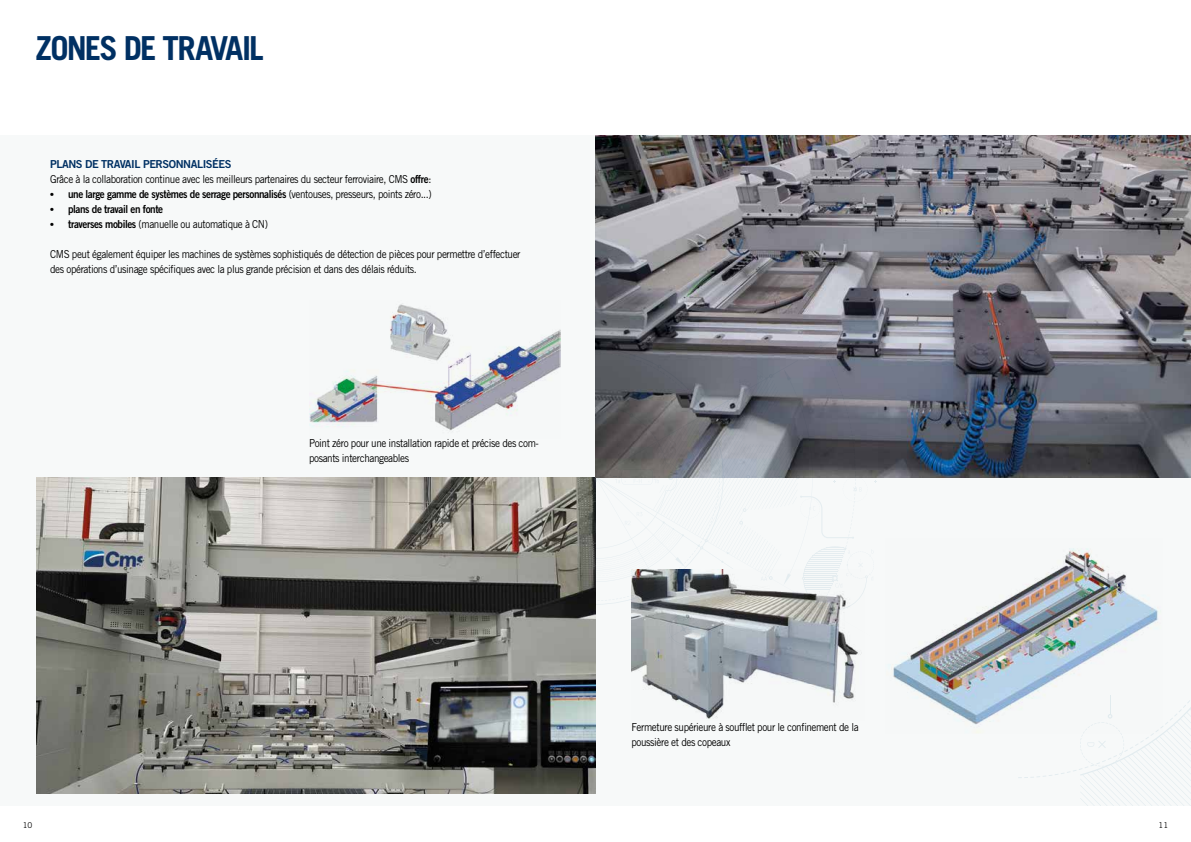
<style>
.page{position:relative;width:1191px;height:842px;background:#fff}
.page>*{position:absolute;margin:0;border:0;box-sizing:border-box;transform-origin:0 0}
.t1{font:700 33.1px "Trade Gothic LT Std";letter-spacing:-.055em;color:#003063}
.t2{font:11px/15px "Trade Gothic LT Std";letter-spacing:-.04em;color:#000;scale:.9 1}
.t3{font:11px "Trade Gothic LT Std Bd 2";letter-spacing:-.04em;color:#000;scale:.9 1}
.t4{font:11px "Trade Gothic LT Std Bd 2";letter-spacing:-.04em;color:#003063}
.t5{font:8px "Trade Gothic LT Std";color:#000}
.s1{font-family:"Trade Gothic LT Std Bd 2"}
.s2{font-family:"Times"}
.s3{font-family:"Trade Gothic LT Std"}
</style>
<div class="page">
<div style="left:0;top:135px;width:1191px;height:671px;background:#f7f9f9"></div>
<img style="left:36px;top:477px;width:559px;height:317px">
<img style="left:596px;top:135px;width:595px;height:342px">
<img style="left:310px;top:304px;width:250px;height:127px">
<img style="left:893px;top:548px;width:265px;height:185px">
<img style="left:631px;top:646px;width:227px;height:73px">
<svg style="left:596px;top:286px;width:330px;height:360px"></svg>
<svg style="left:1018px;top:676px;width:173px;height:130px"></svg>
<h1 class="t1" style="left:36px;top:28px;width:229px">ZONES DE TRAVAIL</h1>
<p class="t4" style="left:50px;top:157px;width:183px">PLANS DE TRAVAIL PERSONNALISÉES</p>
<p class="t2" style="left:50px;top:172px;width:425px">Grâce à la collaboration continue avec les meilleurs partenaires du secteur ferroviaire, CMS <span class="s1">offre</span>:</p>
<p class="t3" style="left:50px;top:187px;width:425px"><span class="s2">•</span> une large gamme de systèmes de serrage personnalisés <span class="s3">(ventouses, presseurs, points zéro...)</span></p>
<p class="t3" style="left:50px;top:202px;width:127px"><span class="s2">•</span> plans de travail en fonte</p>
<p class="t2" style="left:50px;top:217px;width:243px"><span class="s2">•</span> <span class="s1">traverses mobiles</span> (manuelle ou automatique à CN)</p>
<p class="t2" style="left:50px;top:247px;width:524px">CMS peut également équiper les machines de systèmes sophistiqués de détection de pièces pour permettre d’effectuer des opérations d’usinage spécifiques avec la plus grande précision et dans des délais réduits.</p>
<p class="t2" style="left:309px;top:436px;width:257px">Point zéro pour une installation rapide et précise des com&shy;posants interchangeables</p>
<p class="t2" style="left:631px;top:719px;width:254px">Fermeture supérieure à soufflet pour le confinement de la poussière et des copeaux</p>
<p class="t5" style="left:23px;top:820px;width:11px">10</p>
<p class="t5" style="left:1158px;top:820px;width:11px">11</p>
</div>
